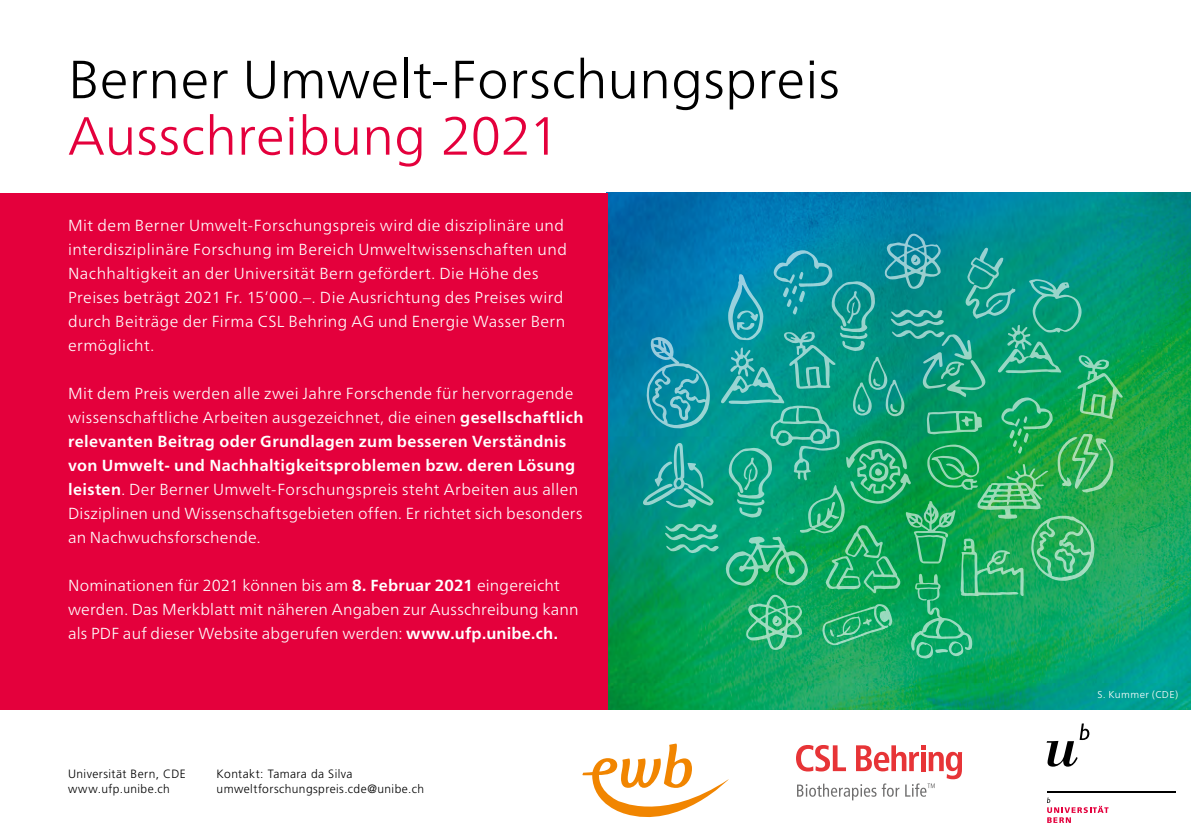
<style>
.page{position:relative;width:1191px;height:840px;background:#fff}
.page>*{position:absolute;margin:0;border:0;box-sizing:border-box;transform-origin:0 0}
.t1{font:300 53.6px "Frutiger Neue LT Pro";letter-spacing:.005em;color:#000}
.t2{font:300 53.6px "Frutiger Neue LT Pro";color:#e4003c}
.t3{font:300 16px/24px "Frutiger Neue LT Pro";letter-spacing:.025em;color:#fff}
.t4{font:300 12px/15px "Frutiger LT Pro";letter-spacing:.035em;color:#000}
.t5{font:300 10px "Frutiger Neue LT Pro";letter-spacing:.04em;color:#fff}
.s1{font-weight:700}
</style>
<div class="page">
<svg style="left:1046px;top:723px;width:43px;height:43px"></svg>
<hr style="left:1046px;top:791px;width:129px;height:1px;background:#000">
<svg style="left:1047px;top:797px;width:61px;height:25px"></svg>
<img style="left:607px;top:193px;width:584px;height:516px">
<div style="left:0;top:193px;width:607px;height:516px;background:#e4003c"></div>
<svg style="left:796px;top:745px;width:166px;height:54px"></svg>
<svg style="left:643px;top:233px;width:479px;height:425px;background:#1aa17d"></svg>
<svg style="left:582px;top:743px;width:147px;height:73px"></svg>
<h1 class="t1" style="left:68px;top:47px;width:773px">Berner Umwelt-Forschungspreis</h1>
<h1 class="t2" style="left:68px;top:103px;width:493px">Ausschreibung 2021</h1>
<p class="t3" style="left:68px;top:213px;width:500px">Mit dem Berner Umwelt-Forschungspreis wird die disziplinäre und interdisziplinäre Forschung im Bereich Umweltwissenschaften und Nachhaltigkeit an der Universität Bern gefördert. Die Höhe des Preises beträgt 2021 Fr. 15‘000.–. Die Ausrichtung des Preises wird durch Beiträge der Firma CSL Behring AG und Energie Wasser Bern ermöglicht.</p>
<p class="t3" style="left:68px;top:381px;width:517px">Mit dem Preis werden alle zwei Jahre Forschende für hervorragende wissenschaftliche Arbeiten ausgezeichnet, die einen <span class="s1">gesellschaftlich relevanten Beitrag oder Grundlagen zum besseren Verständnis von Umwelt- und Nachhaltigkeitsproblemen bzw. deren Lösung leisten</span>. Der Berner Umwelt-Forschungspreis steht Arbeiten aus allen Disziplinen und Wissenschaftsgebieten offen. Er richtet sich besonders an Nachwuchsforschende.</p>
<p class="t3" style="left:68px;top:573px;width:512px">Nominationen für 2021 können bis am <span class="s1">8. Februar 2021</span> eingereicht werden. Das Merkblatt mit näheren Angaben zur Ausschreibung kann als PDF auf dieser Website abgerufen werden: <span class="s1">www.ufp.unibe.ch.</span></p>
<p class="t4" style="left:68px;top:766px;width:119px">Universität Bern, CDE www.ufp.unibe.ch</p>
<p class="t4" style="left:217px;top:766px;width:209px">Kontakt: Tamara da Silva umweltforschungspreis.cde@unibe.ch</p>
<p class="t5" style="left:1097px;top:688px;width:82px">S. Kummer (CDE)</p>
</div>
